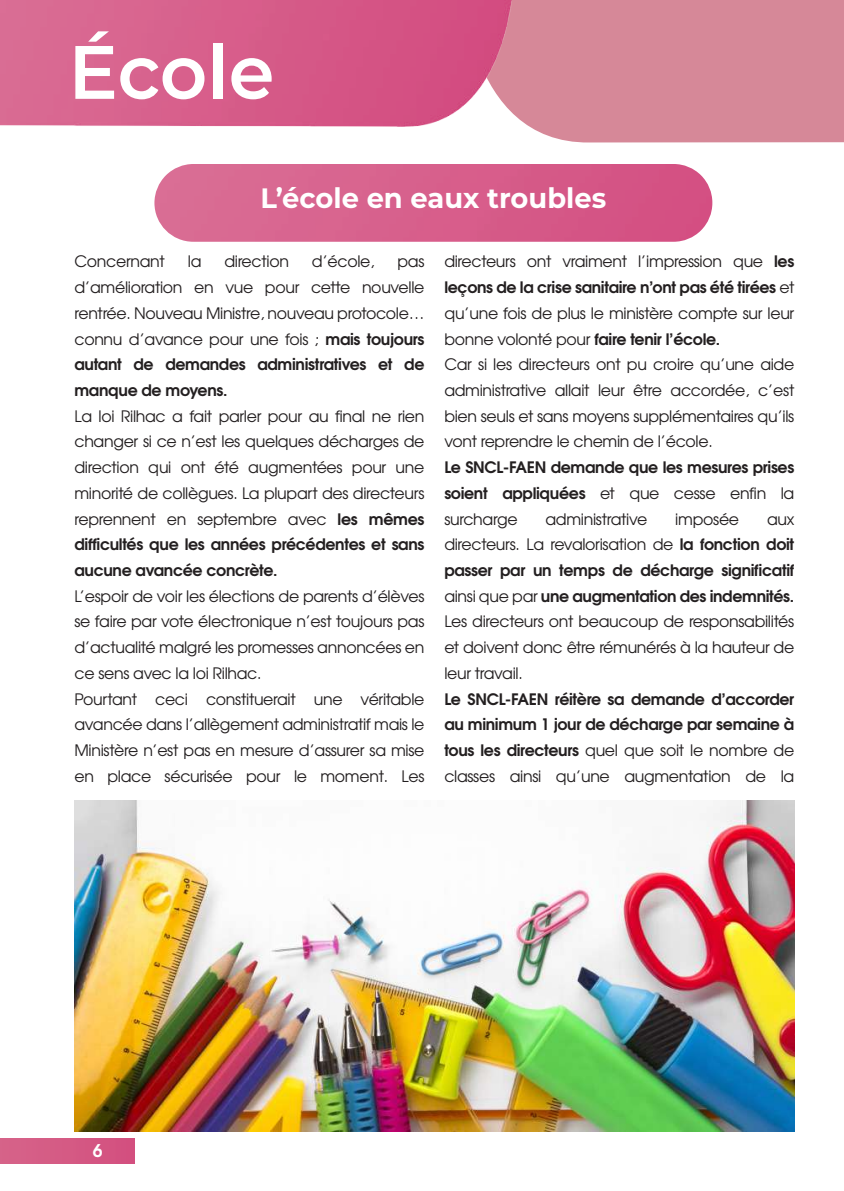
<style>
.page{position:relative;width:844px;height:1191px;background:#fff}
.page>*{position:absolute;margin:0;border:0;box-sizing:border-box;transform-origin:0 0}
.t1{font:600 75.42px "Montserrat";letter-spacing:-.005em;color:#fff}
.t2{font:700 28px "Montserrat";color:#fff}
.t3{font:700 17.5px "Te X Gyre Adventor";color:#fff}
.t4{font:15.75px/25.7px "Te X Gyre Adventor";letter-spacing:-.02em;color:#231f20;text-align:justify}
.t5{font:700 15.75px/25.7px "Te X Gyre Adventor";letter-spacing:-.02em;color:#231f20;text-align:justify}
.s1{font-weight:700}
.s2{font-weight:400}
</style>
<div class="page">
<div style="left:0;top:1138px;width:134px;height:25px;background:#d55a84"></div>
<div style="left:511px;top:0;width:332px;height:143px;background:#d68898"></div>
<img style="left:0;top:0;width:511px;height:126px">
<img style="left:154px;top:164px;width:558px;height:78px">
<img style="left:74px;top:801px;width:720px;height:330px">
<h1 class="t1" style="left:68px;top:26px;width:207px">École</h1>
<h2 class="t2" style="left:260px;top:181px;width:347px">L’école en eaux troubles</h2>
<p class="t4" style="left:74px;top:250px;width:92px">Concernant</p>
<p class="t4" style="left:188px;top:250px;width:15px">la</p>
<p class="t4" style="left:224px;top:250px;width:66px">direction</p>
<p class="t4" style="left:312px;top:250px;width:64px">d’école,</p>
<p class="t4" style="left:74px;top:250px;width:351px;text-indent:323px">pas d’amélioration en vue pour cette nouvelle rentrée. Nouveau Ministre, nouveau protocole… connu d’avance pour une fois ; <span class="s1">mais toujours autant de demandes administratives et de manque de moyens.</span></p>
<p class="t4" style="left:74px;top:404px;width:351px">La loi Rilhac a fait parler pour au final ne rien changer si ce n’est les quelques décharges de direction qui ont été augmentées pour une minorité de collègues. La plupart des directeurs reprennent en septembre avec <span class="s1">les mêmes difficultés que les années précédentes et sans aucune avancée concrète.</span></p>
<p class="t4" style="left:74px;top:584px;width:351px;text-align:left">L’espoir de voir les élections de parents d’élèves se faire par vote électronique n’est toujours pas d’actualité malgré les promesses annoncées en ce sens avec la loi Rilhac.<br>Pourtant ceci constituerait une véritable avancée dans l’allègement administratif mais le Ministère n’est pas en mesure d’assurer sa mise en place sécurisée pour le moment. Les</p>
<p class="t4" style="left:444px;top:250px;width:351px;text-align:left">directeurs ont vraiment l’impression que <span class="s1">les leçons de la crise sanitaire n’ont pas été tirées</span> et qu’une fois de plus le ministère compte sur leur bonne volonté pour <span class="s1">faire tenir l’école.<br></span>Car si les directeurs ont pu croire qu’une aide administrative allait leur être accordée, c’est bien seuls et sans moyens supplémentaires qu’ils vont reprendre le chemin de l’école.</p>
<p class="t5" style="left:444px;top:455px;width:351px">Le SNCL-FAEN demande que les mesures prises soient appliquées <span class="s2">et que cesse enfin la surcharge</span></p>
<p class="t4" style="left:545px;top:507px;width:103px">administrative</p>
<p class="t4" style="left:675px;top:507px;width:65px">imposée</p>
<p class="t4" style="left:444px;top:507px;width:351px;text-indent:322px">aux directeurs. La revalorisation de <span class="s1">la fonction doit passer par un temps de décharge significatif </span>ainsi que par <span class="s1">une augmentation des indemnités.<br></span>Les directeurs ont beaucoup de responsabilités et doivent donc être rémunérés à la hauteur de leur travail.</p>
<p class="t5" style="left:444px;top:687px;width:351px">Le SNCL-FAEN réitère sa demande d’accorder au minimum 1 jour de décharge par semaine à tous les directeurs <span class="s2">quel que soit le nombre de classes ainsi qu’une augmentation de la</span></p>
<p class="t3" style="left:93px;top:1142px;width:11px">6</p>
</div>
